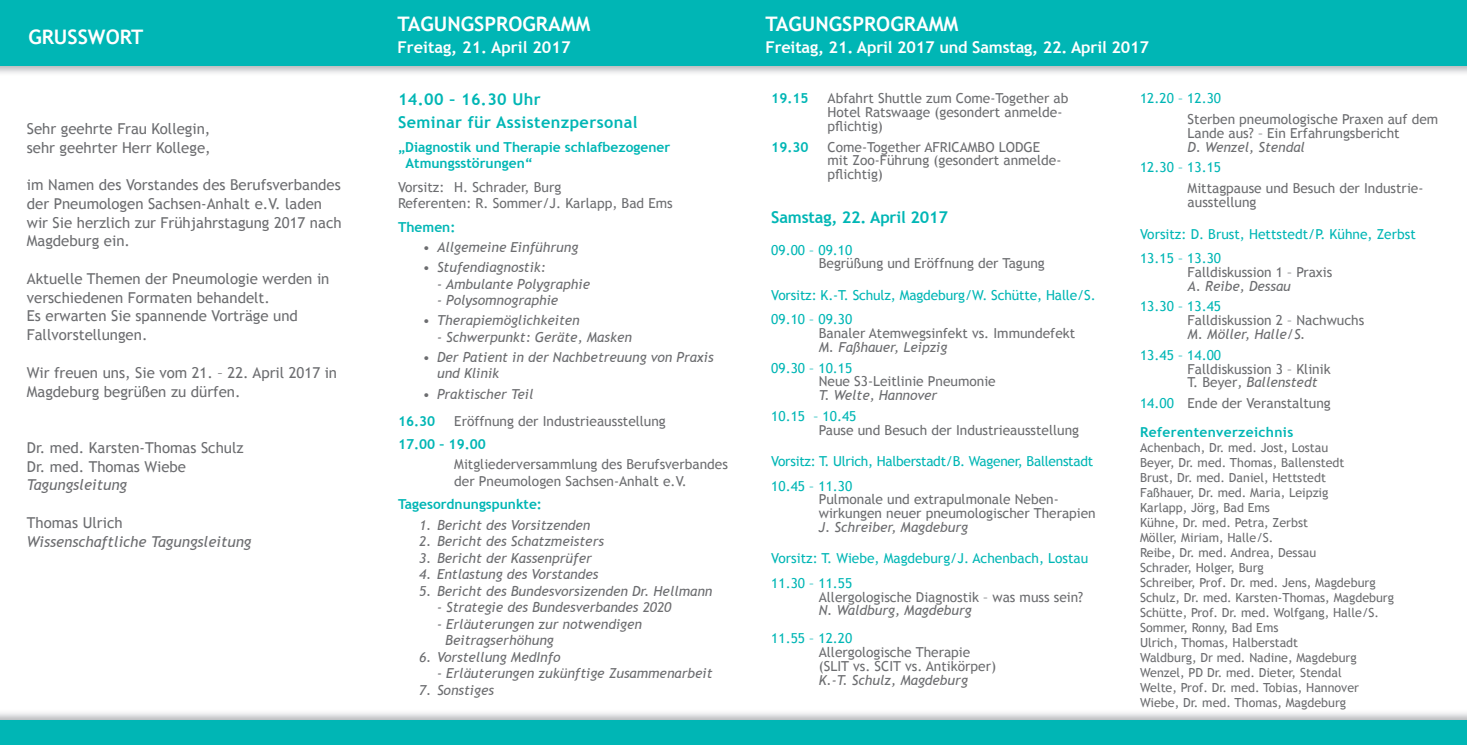
<style>
.page{position:relative;width:1467px;height:745px;background:#fff}
.page>*{position:absolute;margin:0;border:0;box-sizing:border-box;transform-origin:0 0}
.t1{font:700 20px "Trebuchet MS";color:#fff}
.t2{font:700 16.25px "Trebuchet MS";letter-spacing:-.01em;color:#fff}
.t3{font:700 16.25px/23px "Trebuchet MS";letter-spacing:.025em;color:#00b6b5}
.t4{font:700 16.25px "Trebuchet MS";letter-spacing:-.01em;color:#00b6b5}
.t5{font:15px/18.8px "Trebuchet MS";color:#6c6d70}
.t6{font:italic 15px "Trebuchet MS";color:#6c6d70}
.t7{font:13.75px/13.8px "Trebuchet MS";color:#6c6d70}
.t8{font:italic 13.75px/16.5px "Trebuchet MS";color:#6c6d70}
.t9{font:13.75px/24.4px "Trebuchet MS";color:#00b6b5}
.t10{font:700 13.75px/16.5px "Trebuchet MS";color:#00b6b5}
.t11{font:13.75px/24.4px "Trebuchet MS";letter-spacing:-.02em;color:#00b6b5}
.t12{font:700 13.75px/28.4px "Trebuchet MS";letter-spacing:.025em;color:#00b6b5}
.t13{font:12.5px/15px "Trebuchet MS";color:#6c6d70}
.s1{font-style:italic}
.s2{font-weight:400}
.s3{font-weight:400;color:#6c6d70}
</style>
<div class="page">
<div style="left:0;top:719px;width:1467px;height:25px;background:#00b6b5"></div>
<div style="left:0;top:0;width:1467px;height:66px;background:#00b6b5"></div>
<h1 class="t1" style="left:28px;top:24px;width:117px">GRUSSWORT</h1>
<p class="t5" style="left:27px;top:119px;width:185px">Sehr geehrte Frau Kollegin, sehr geehrter Herr Kollege,</p>
<p class="t5" style="left:27px;top:175px;width:316px">im Namen des Vorstandes des Berufsverbandes der Pneumologen Sachsen-Anhalt e.V. laden wir Sie herzlich zur Frühjahrstagung 2017 nach Magdeburg ein.</p>
<p class="t5" style="left:27px;top:269px;width:304px">Aktuelle Themen der Pneumologie werden in verschiedenen Formaten behandelt.<br>Es erwarten Sie spannende Vorträge und Fallvor stellungen.</p>
<p class="t5" style="left:27px;top:363px;width:312px">Wir freuen uns, Sie vom 21. – 22. April 2017 in<br>Magdeburg begrüßen zu dürfen.</p>
<p class="t5" style="left:27px;top:438px;width:218px">Dr. med. Karsten-Thomas Schulz<br>Dr. med. Thomas Wiebe</p>
<p class="t6" style="left:27px;top:476px;width:102px">Tagungsleitung</p>
<p class="t5" style="left:27px;top:513px;width:97px">Thomas Ulrich</p>
<p class="t6" style="left:27px;top:532px;width:226px">Wissenschaftliche Tagungsleitung</p>
<h1 class="t1" style="left:397px;top:11px;width:195px">TAGUNGSPROGRAMM</h1>
<p class="t2" style="left:397px;top:37px;width:175px">Freitag, 21. April 2017</p>
<p class="t3" style="left:398px;top:88px;width:241px">14.00 – 16.30 Uhr<br>Seminar für Assistenzpersonal</p>
<p class="t10" style="left:406px;top:138px;width:266px;text-indent:-8px">„Diagnostik und Therapie schlafbezogener<br>Atmungsstörungen“</p>
<p class="t7" style="left:398px;top:179px;width:276px;line-height:16.5px">Vorsitz: H. Schrader, Burg<br>Referenten: R. Sommer/J. Karlapp, Bad Ems</p>
<p class="t10" style="left:398px;top:219px;width:59px">Themen:</p>
<p class="t8" style="left:423px;top:239px;width:157px">• Allgemeine Einführung</p>
<p class="t8" style="left:423px;top:259px;width:125px">• Stufendiagnostik:</p>
<p class="t8" style="left:437px;top:275px;width:155px">- Ambulante Polygraphie</p>
<p class="t8" style="left:437px;top:292px;width:123px">- Polysomnographie</p>
<p class="t8" style="left:423px;top:312px;width:158px">• Therapiemöglichkeiten</p>
<p class="t8" style="left:437px;top:328px;width:196px">- Schwerpunkt: Geräte, Masken</p>
<p class="t8" style="left:437px;top:348px;width:278px;text-indent:-14px">• Der Patient in der Nachbetreuung von Praxis und Klinik</p>
<p class="t8" style="left:423px;top:385px;width:112px">• Praktischer Teil</p>
<p class="t10" style="left:398px;top:412px;width:39px">16.30</p>
<p class="t7" style="left:454px;top:414px;width:213px">Eröffnung der Industrieausstellung</p>
<p class="t10" style="left:398px;top:436px;width:89px">17.00 – 19.00</p>
<p class="t7" style="left:454px;top:456px;width:275px;line-height:16.5px">Mitgliederversammlung des Berufsverbandes der Pneumologen Sachsen-Anhalt e.V.</p>
<p class="t10" style="left:398px;top:496px;width:145px">Tagesordnungspunkte:</p>
<p class="t8" style="left:419px;top:516px;width:173px">1. Bericht des Vorsitzenden</p>
<p class="t8" style="left:419px;top:532px;width:186px">2. Bericht des Schatzmeisters</p>
<p class="t8" style="left:419px;top:549px;width:174px">3. Bericht der Kassenprüfer</p>
<p class="t8" style="left:419px;top:565px;width:181px">4. Entlastung des Vorstandes</p>
<p class="t8" style="left:419px;top:582px;width:295px">5. Bericht des Bundesvorsizenden Dr. Hellmann</p>
<p class="t8" style="left:437px;top:598px;width:236px">- Strategie des Bundesverbandes 2020</p>
<p class="t8" style="left:445px;top:615px;width:198px;text-indent:-8px">- Erläuterungen zur notwendigen<br>Beitragserhöhung</p>
<p class="t8" style="left:419px;top:648px;width:143px">6. Vorstellung MedInfo</p>
<p class="t8" style="left:437px;top:664px;width:277px">- Erläuterungen zukünftige Zusammenarbeit</p>
<p class="t8" style="left:419px;top:681px;width:76px">7. Sonstiges</p>
<h1 class="t1" style="left:765px;top:11px;width:195px">TAGUNGSPROGRAMM</h1>
<p class="t2" style="left:765px;top:37px;width:385px">Freitag, 21. April 2017 und Samstag, 22. April 2017</p>
<p class="t10" style="left:771px;top:90px;width:39px">19.15</p>
<p class="t7" style="left:828px;top:92px;width:242px">Abfahrt Shuttle zum Come-Together ab<br>Hotel Ratswaage (gesondert anmelde&shy;pflichtig)</p>
<p class="t10" style="left:771px;top:138px;width:39px">19.30</p>
<p class="t7" style="left:828px;top:140px;width:235px">Come-Together AFRICAMBO LODGE mit Zoo-Führung (gesondert anmelde&shy;pflichtig)</p>
<p class="t4" style="left:771px;top:207px;width:178px">Samstag, 22. April 2017</p>
<p class="t9" style="left:771px;top:237px;width:83px">09.00 – 09.10</p>
<p class="t7" style="left:819px;top:256px;width:227px">Begrüßung und Eröffnung der Tagung</p>
<p class="t9" style="left:771px;top:283px;width:326px">Vorsitz: K.-T. Schulz, Magdeburg/W. Schütte, Halle/S.<br>09.10 – 09.30</p>
<p class="t7" style="left:819px;top:326px;width:258px">Banaler Atemwegsinfekt vs. Immundefekt</p>
<p class="t8" style="left:819px;top:338px;width:130px">M. Faßhauer, Leipzig</p>
<p class="t9" style="left:771px;top:355px;width:83px">09.30 – 10.15</p>
<p class="t7" style="left:819px;top:374px;width:179px">Neue S3-Leitlinie Pneumonie</p>
<p class="t8" style="left:819px;top:387px;width:120px">T. Welte, Hannover</p>
<p class="t9" style="left:771px;top:404px;width:87px">10.15 – 10.45</p>
<p class="t7" style="left:819px;top:423px;width:262px">Pause und Besuch der Industrieausstellung</p>
<p class="t11" style="left:771px;top:449px;width:323px">Vorsitz: T. Ulrich, Halberstadt/B. Wagener, Ballenstadt<br>10.45 – 11.30</p>
<p class="t7" style="left:819px;top:492px;width:279px">Pulmonale und extrapulmonale Neben&shy;wirkungen neuer pneumologischer Therapien</p>
<p class="t8" style="left:819px;top:518px;width:151px">J. Schreiber, Magdeburg</p>
<p class="t9" style="left:771px;top:546px;width:319px">Vorsitz: T. Wiebe, Magdeburg/J. Achenbach, Lostau<br>11.30 – 11.55</p>
<p class="t7" style="left:819px;top:589px;width:266px">Allergologische Diagnostik – was muss sein?</p>
<p class="t8" style="left:819px;top:602px;width:155px">N. Waldburg, Magdeburg</p>
<p class="t9" style="left:771px;top:626px;width:83px">11.55 – 12.20</p>
<p class="t7" style="left:819px;top:645px;width:179px">Allergologische Therapie (SLIT vs. SCIT vs. Antikörper)</p>
<p class="t8" style="left:819px;top:671px;width:151px">K.-T. Schulz, Magdeburg</p>
<p class="t9" style="left:1140px;top:86px;width:83px">12.20 – 12.30</p>
<p class="t7" style="left:1188px;top:112px;width:252px">Sterben pneumologische Praxen auf dem<br>Lande aus? – Ein Erfahrungsbericht</p>
<p class="t8" style="left:1188px;top:138px;width:119px">D. Wenzel, Stendal</p>
<p class="t9" style="left:1140px;top:155px;width:83px">12.30 – 13.15</p>
<p class="t7" style="left:1188px;top:182px;width:237px">Mittagpause und Besuch der Industrie&shy;ausstellung</p>
<p class="t9" style="left:1140px;top:221px;width:277px">Vorsitz: D. Brust, Hettstedt/P. Kühne, Zerbst<br>13.15 – 13.30</p>
<p class="t7" style="left:1188px;top:265px;width:146px">Falldiskussion 1 – Praxis</p>
<p class="t8" style="left:1188px;top:277px;width:105px">A. Reibe, Dessau</p>
<p class="t9" style="left:1140px;top:294px;width:83px">13.30 – 13.45</p>
<p class="t7" style="left:1188px;top:313px;width:178px">Falldiskussion 2 – Nachwuchs</p>
<p class="t8" style="left:1188px;top:326px;width:120px">M. Möller, Halle/S.</p>
<p class="t9" style="left:1140px;top:342px;width:83px">13.45 – 14.00</p>
<p class="t7" style="left:1188px;top:362px;width:145px">Falldiskussion 3 – Klinik<br>T. Beyer<span class="s1">, Ballenstedt</span></p>
<p class="t12" style="left:1140px;top:389px;width:192px"><span class="s2">14.00</span> <span class="s3">Ende der Veranstaltung<br></span>Referentenverzeichnis</p>
<p class="t13" style="left:1140px;top:439px;width:255px">Achenbach, Dr. med. Jost, Lostau<br>Beyer, Dr. med. Thomas, Ballenstedt<br>Brust, Dr. med. Daniel, Hettstedt<br>Faßhauer, Dr. med. Maria, Leipzig<br>Karlapp, Jörg, Bad Ems<br>Kühne, Dr. med. Petra, Zerbst<br>Möller, Miriam, Halle/S.<br>Reibe, Dr. med. Andrea, Dessau<br>Schrader, Holger, Burg<br>Schreiber, Prof. Dr. med. Jens, Magdeburg Schulz, Dr. med. Karsten-Thomas, Magdeburg Schütte, Prof. Dr. med. Wolfgang, Halle/S.<br>Sommer, Ronny, Bad Ems<br>Ulrich, Thomas, Halberstadt<br>Waldburg, Dr med. Nadine, Magdeburg Wenzel, PD Dr. med. Dieter, Stendal<br>Welte, Prof. Dr. med. Tobias, Hannover Wiebe, Dr. med. Thomas, Magdeburg</p>
</div>
